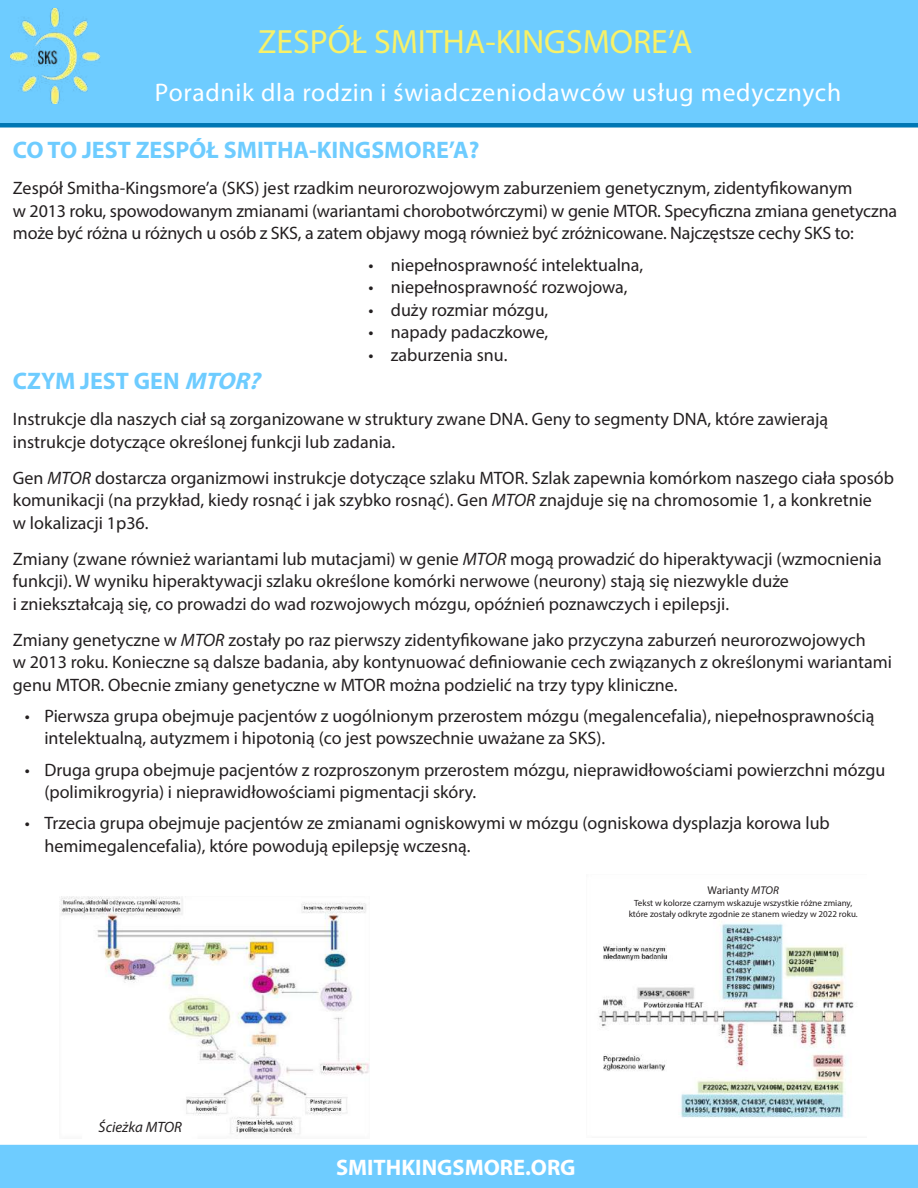
<style>
.page{position:relative;width:918px;height:1188px;background:#fff}
.page>*{position:absolute;margin:0;border:0;box-sizing:border-box;transform-origin:0 0}
.t1{font:33.75px "Myriad Pro";color:#f8f168}
.t2{font:25.5px "Myriad Pro";letter-spacing:.03em;color:#fff}
.t3{font:700 24px "Myriad Pro";color:#6eccff}
.t4{font:700 22.5px "Myriad Pro";color:#fff}
.t5{font:18px/22.5px "Myriad Pro";color:#231f20}
.t6{font:italic 15px "Myriad Pro";color:#231f20}
.t7{font:11.25px "Myriad Pro";color:#231f20}
.t8{font:9px/10.8px "Myriad Pro";color:#231f20;text-align:center}
.s1{font-style:italic}
</style>
<div class="page">
<div style="left:0;top:123px;width:918px;height:5px;background:#0077b5"></div>
<div style="left:1px;top:1px;width:916px;height:121px;background:#6eccff"></div>
<div style="left:0;top:0;width:918px;height:123px;border:2px solid #6eccff"></div>
<img style="left:598px;top:923px;width:257px;height:195px">
<img style="left:60px;top:896px;width:310px;height:239px">
<div style="left:1px;top:1146px;width:916px;height:41px;background:#6eccff"></div>
<div style="left:0;top:1145px;width:918px;height:43px;border:2px solid #6eccff"></div>
<img style="left:10px;top:8px;width:90px;height:96px">
<h1 class="t1" style="left:258px;top:21px;width:436px">ZESPÓŁ SMITHA-KINGSMORE’A</h1>
<h2 class="t2" style="left:155px;top:77px;width:688px">Poradnik dla rodzin i świadczeniodawców usług medycznych</h2>
<h3 class="t3" style="left:13px;top:137px;width:468px">CO TO JEST ZESPÓŁ SMITHA-KINGSMORE’A?</h3>
<p class="t5" style="left:13px;top:177px;width:886px">Zespół Smitha-Kingsmore’a (SKS) jest rzadkim neurorozwojowym zaburzeniem genetycznym, zidentyfikowanym<br>w 2013 roku, spowodowanym zmianami (wariantami chorobotwórczymi) w genie MTOR. Specyficzna zmiana genetyczna może być różna u różnych u osób z SKS, a zatem objawy mogą również być zróżnicowane. Najczęstsze cechy SKS to:</p>
<p class="t5" style="left:368px;top:253px;width:276px">• niepełnosprawność intelektualna,</p>
<p class="t5" style="left:368px;top:275px;width:261px">• niepełnosprawność rozwojowa,</p>
<p class="t5" style="left:368px;top:298px;width:181px">• duży rozmiar mózgu,</p>
<p class="t5" style="left:368px;top:320px;width:181px">• napady padaczkowe,</p>
<p class="t5" style="left:368px;top:343px;width:140px">• zaburzenia snu.</p>
<h3 class="t3" style="left:13px;top:368px;width:255px">CZYM JEST GEN <span class="s1">MTOR?</span></h3>
<p class="t5" style="left:13px;top:408px;width:817px">Instrukcje dla naszych ciał są zorganizowane w struktury zwane DNA. Geny to segmenty DNA, które zawierają instrukcje dotyczące określonej funkcji lub zadania.</p>
<p class="t5" style="left:13px;top:466px;width:883px">Gen <span class="s1">MTOR</span> dostarcza organizmowi instrukcje dotyczące szlaku MTOR. Szlak zapewnia komórkom naszego ciała sposób komunikacji (na przykład, kiedy rosnąć i jak szybko rosnąć). Gen <span class="s1">MTOR</span> znajduje się na chromosomie 1, a konkretnie<br>w lokalizacji 1p36.</p>
<p class="t5" style="left:13px;top:547px;width:870px">Zmiany (zwane również wariantami lub mutacjami) w genie <span class="s1">MTOR</span> mogą prowadzić do hiperaktywacji (wzmocnienia funkcji). W wyniku hiperaktywacji szlaku określone komórki nerwowe (neurony) stają się niezwykle duże<br>i zniekształcają się, co prowadzi do wad rozwojowych mózgu, opóźnień poznawczych i epilepsji.</p>
<p class="t5" style="left:13px;top:628px;width:881px">Zmiany genetyczne w <span class="s1">MTOR</span> zostały po raz pierwszy zidentyfikowane jako przyczyna zaburzeń neurorozwojowych<br>w 2013 roku. Konieczne są dalsze badania, aby kontynuować definiowanie cech związanych z określonymi wariantami genu MTOR. Obecnie zmiany genetyczne w MTOR można podzielić na trzy typy kliniczne.</p>
<p class="t5" style="left:44px;top:704px;width:832px;text-indent:-20px">• Pierwsza grupa obejmuje pacjentów z uogólnionym przerostem mózgu (megalencefalia), niepełnosprawnością intelektualną, autyzmem i hipotonią (co jest powszechnie uważane za SKS).</p>
<p class="t5" style="left:44px;top:758px;width:842px;text-indent:-20px">• Druga grupa obejmuje pacjentów z rozproszonym przerostem mózgu, nieprawidłowościami powierzchni mózgu (polimikrogyria) i nieprawidłowościami pigmentacji skóry.</p>
<p class="t5" style="left:44px;top:812px;width:787px;text-indent:-20px">• Trzecia grupa obejmuje pacjentów ze zmianami ogniskowymi w mózgu (ogniskowa dysplazja korowa lub hemimegalencefalia), które powodują epilepsję wczesną.</p>
<p class="t7" style="left:708px;top:883px;width:73px">Warianty <span class="s1">MTOR</span></p>
<p class="t8" style="left:629px;top:898px;width:231px">Tekst w kolorze czarnym wskazuje wszystkie różne zmiany, które zostały odkryte zgodnie ze stanem wiedzy w 2022 roku.</p>
<p class="t6" style="left:99px;top:1117px;width:85px">Ścieżka MTOR</p>
<p class="t4" style="left:336px;top:1154px;width:241px">SMITHKINGSMORE.ORG</p>
</div>
